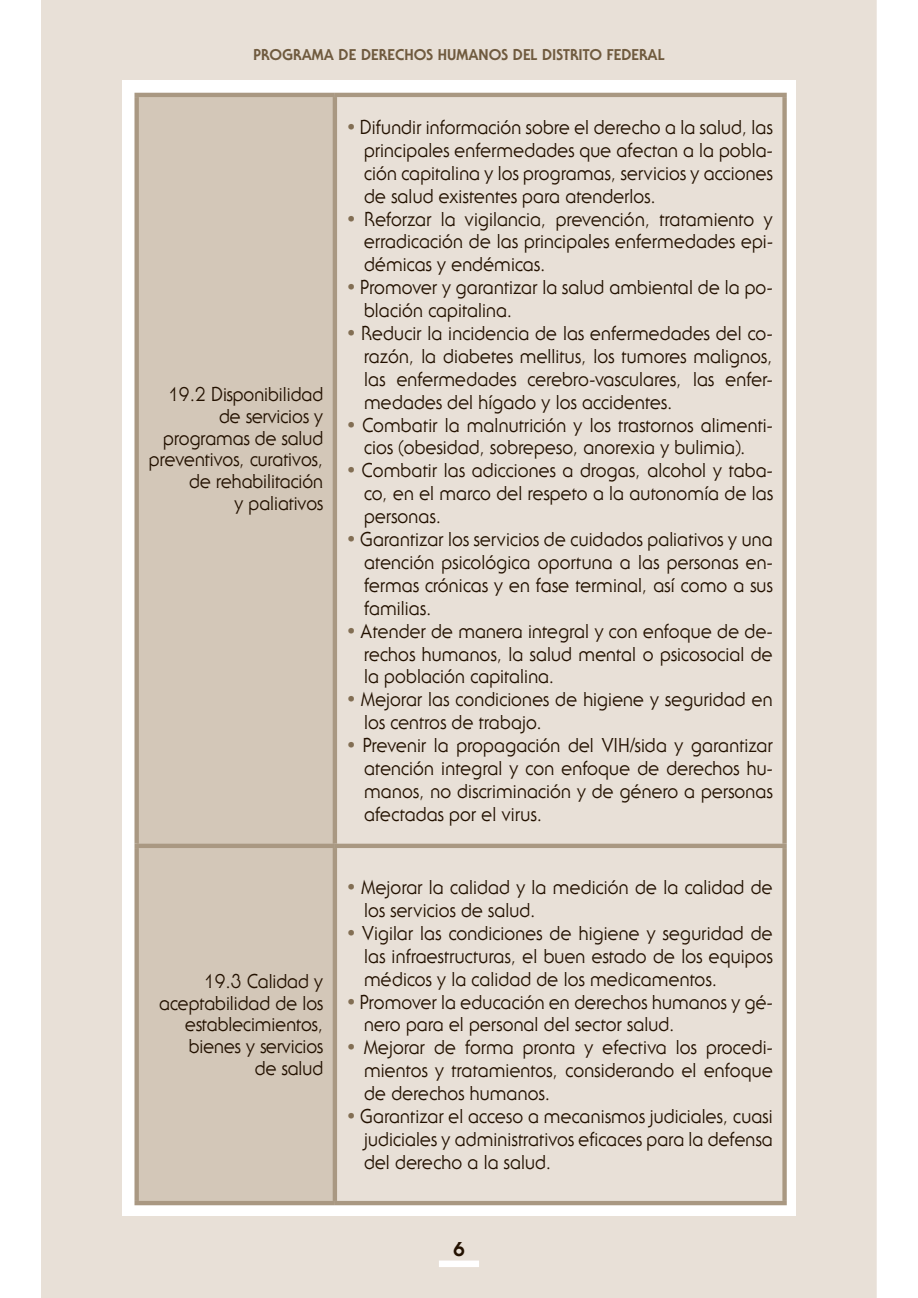
<style>
.page{position:relative;width:918px;height:1298px;background:#fff}
.page>*{position:absolute;margin:0;border:0;box-sizing:border-box;transform-origin:0 0}
.t1{font:19.6px/22.8px "Serif Gothic Std";letter-spacing:.01em;color:#231100;text-align:right;scale:.9 1}
.t2{font:800 19.6px "Serif Gothic Std";color:#231100}
.t3{font:800 15.2px "Serif Gothic Std";color:#6f5a3e}
</style>
<div class="page">
<div style="left:42px;top:0;width:834px;height:1298px;background:#e8e0d7"></div>
<div style="left:122px;top:80px;width:674px;height:1136px;background:#fff"></div>
<div style="left:439px;top:1261px;width:40px;height:6px;background:#fff"></div>
<div style="left:139px;top:97px;width:194px;height:1104px;background:#d3c7b8"></div>
<div style="left:337px;top:97px;width:445px;height:1104px;background:#e8e0d7"></div>
<hr style="left:134px;top:93px;width:201px;height:4px;background:#a99882">
<div style="left:134px;top:97px;width:5px;height:747px;background:#a99882"></div>
<hr style="left:134px;top:844px;width:201px;height:4px;background:#a99882">
<div style="left:134px;top:848px;width:5px;height:353px;background:#a99882"></div>
<hr style="left:134px;top:1201px;width:201px;height:4px;background:#a99882">
<hr style="left:335px;top:93px;width:452px;height:4px;background:#a99882">
<hr style="left:333px;top:97px;width:4px;height:747px;background:#a99882">
<div style="left:782px;top:97px;width:5px;height:747px;background:#a99882"></div>
<hr style="left:335px;top:844px;width:452px;height:4px;background:#a99882">
<hr style="left:333px;top:848px;width:4px;height:353px;background:#a99882">
<div style="left:782px;top:848px;width:5px;height:353px;background:#a99882"></div>
<hr style="left:335px;top:1201px;width:452px;height:4px;background:#a99882">
<svg style="left:348px;top:124px;width:13px;height:11px"></svg>
<svg style="left:348px;top:215px;width:13px;height:12px"></svg>
<svg style="left:348px;top:284px;width:13px;height:11px"></svg>
<svg style="left:348px;top:330px;width:13px;height:11px"></svg>
<svg style="left:348px;top:421px;width:13px;height:12px"></svg>
<svg style="left:348px;top:467px;width:13px;height:11px"></svg>
<svg style="left:348px;top:536px;width:13px;height:11px"></svg>
<svg style="left:348px;top:628px;width:13px;height:11px"></svg>
<svg style="left:348px;top:696px;width:13px;height:11px"></svg>
<svg style="left:348px;top:742px;width:13px;height:11px"></svg>
<svg style="left:348px;top:884px;width:13px;height:11px"></svg>
<svg style="left:348px;top:930px;width:13px;height:11px"></svg>
<svg style="left:348px;top:998px;width:13px;height:12px"></svg>
<svg style="left:348px;top:1044px;width:13px;height:11px"></svg>
<svg style="left:348px;top:1113px;width:13px;height:11px"></svg>
<p class="t3" style="left:253px;top:50px;width:413px">PROGRAMA DE DERECHOS HUMANOS DEL DISTRITO FEDERAL</p>
<p class="t1" style="left:149px;top:385px;width:195px;line-height:21.8px">19.2 Disponibilidad de servicios y programas de salud preventivos, curativos, de rehabilitación<br>y paliativos</p>
<p class="t1" style="left:159px;top:972px;width:183px;line-height:21.8px">19.3 Calidad y aceptabilidad de los establecimientos, bienes y servicios<br>de salud</p>
<p class="t1" style="left:360px;top:118px;width:461px;text-align:left">Difundir información sobre el derecho a la salud, las principales enfermedades que afectan a la pobla&shy;ción capitalina y los programas, servicios y acciones de salud existentes para atenderlos.<br>Reforzar la vigilancia, prevención, tratamiento y erradicación de las principales enfermedades epi&shy;démicas y endémicas.<br>Promover y garantizar la salud ambiental de la po&shy;blación capitalina.<br>Reducir la incidencia de las enfermedades del co&shy;razón, la diabetes mellitus, los tumores malignos, las enfermedades cerebro-vasculares, las enfer&shy;medades del hígado y los accidentes.<br>Combatir la malnutrición y los trastornos alimenti&shy;cios (obesidad, sobrepeso, anorexia y bulimia).<br>Combatir las adicciones a drogas, alcohol y taba&shy;co, en el marco del respeto a la autonomía de las personas.<br>Garantizar los servicios de cuidados paliativos y una atención psicológica oportuna a las personas en&shy;fermas crónicas y en fase terminal, así como a sus familias.<br>Atender de manera integral y con enfoque de de&shy;rechos humanos, la salud mental o psicosocial de la población capitalina.<br>Mejorar las condiciones de higiene y seguridad en los centros de trabajo.<br>Prevenir la propagación del VIH/sida y garantizar atención integral y con enfoque de derechos hu&shy;manos, no discriminación y de género a personas afectadas por el virus.</p>
<p class="t1" style="left:360px;top:878px;width:460px;text-align:left">Mejorar la calidad y la medición de la calidad de los servicios de salud.<br>Vigilar las condiciones de higiene y seguridad de las infraestructuras, el buen estado de los equipos médicos y la calidad de los medicamentos.<br>Promover la educación en derechos humanos y gé&shy;nero para el personal del sector salud.<br>Mejorar de forma pronta y efectiva los procedi&shy;mientos y tratamientos, considerando el enfoque de derechos humanos.<br>Garantizar el acceso a mecanismos judiciales, cuasi judiciales y administrativos eficaces para la defensa del derecho a la salud.</p>
<p class="t2" style="left:453px;top:1242px;width:13px">6</p>
</div>
